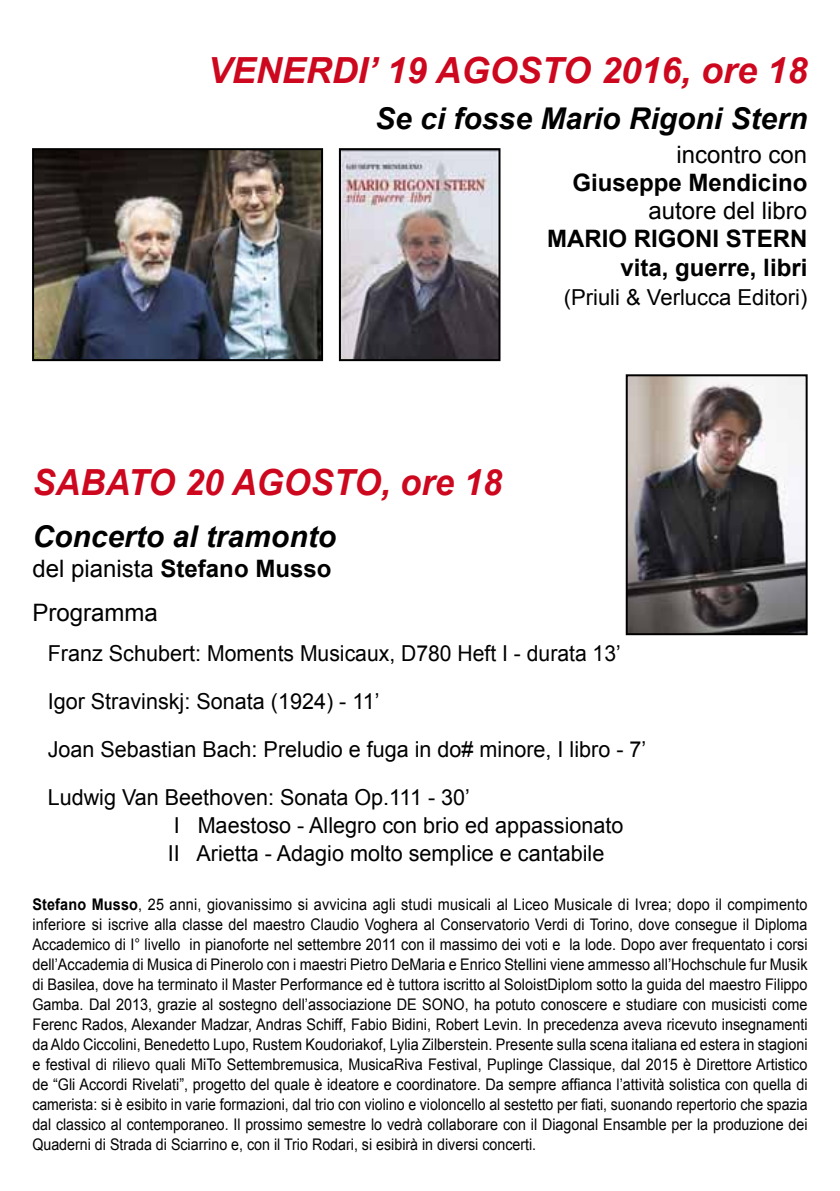
<style>
.page{position:relative;width:840px;height:1191px;background:#fff}
.page>*{position:absolute;margin:0;border:0;box-sizing:border-box;transform-origin:0 0}
.t1{font:italic 700 36px "Arial";color:#cd071e}
.t2{font:italic 700 36px "Arial";color:#cd071e;scale:.96 1}
.t3{font:italic 700 30px "Arial";color:#000}
.t4{font:24px/44px "Arial";color:#000}
.t5{font:700 24px/28px "Arial";color:#000;text-align:right}
.t6{font:22px/48px "Arial";color:#000}
.t7{font:16px/20px "Arial";color:#000;text-align:justify;scale:.9 1}
.s1{font-weight:700}
</style>
<div class="page">
<img style="left:342px;top:151px;width:155px;height:207px">
<div style="left:339px;top:148px;width:161px;height:213px;border:2px solid #000"></div>
<img style="left:628px;top:377px;width:176px;height:255px">
<div style="left:625px;top:374px;width:182px;height:261px;border:2px solid #000"></div>
<img style="left:35px;top:151px;width:285px;height:207px">
<div style="left:32px;top:148px;width:291px;height:213px;border:2px solid #000"></div>
<h1 class="t1" style="left:208px;top:47px;width:600px">VENERDI’ 19 AGOSTO 2016, ore 18</h1>
<h2 class="t3" style="left:375px;top:99px;width:433px">Se ci fosse Mario Rigoni Stern</h2>
<h3 class="t4" style="left:676px;top:133px;width:132px">incontro con</h3>
<h3 class="t5" style="left:572px;top:170px;width:236px">Giuseppe Mendicino</h3>
<h3 class="t4" style="left:648px;top:189px;width:160px">autore del libro</h3>
<h3 class="t5" style="left:546px;top:226px;width:262px">MARIO RIGONI STERN vita, guerre, libri</h3>
<h3 class="t6" style="left:563px;top:274px;width:245px">(Priuli &amp; Verlucca Editori)</h3>
<h1 class="t2" style="left:32px;top:458px;width:490px">SABATO 20 AGOSTO, ore 18</h1>
<h2 class="t3" style="left:32px;top:516px;width:305px">Concerto al tramonto</h2>
<h3 class="t4" style="left:32px;top:546px;width:300px">del pianista <span class="s1">Stefano Musso<br></span>Programma</h3>
<h3 class="t6" style="left:48px;top:629px;width:599px">Franz Schubert: Moments Musicaux, D780 Heft I - durata 13’ Igor Stravinskj: Sonata (1924) - 11’<br>Joan Sebastian Bach: Preludio e fuga in do# minore, I libro - 7’ Ludwig Van Beethoven: Sonata Op.111 - 30’</h3>
<h3 class="t6" style="left:167px;top:811px;width:457px;line-height:28px">I Maestoso - Allegro con brio ed appassionato<br>II Arietta - Adagio molto semplice e cantabile</h3>
<p class="t7" style="left:32px;top:895px;width:862px"><span class="s1">Stefano Musso</span>, 25 anni, giovanissimo si avvicina agli studi musicali al Liceo Musicale di Ivrea; dopo il compimento inferiore si iscrive alla classe del maestro Claudio Voghera al Conservatorio Verdi di Torino, dove consegue il Diploma Accademico di I° livello in pianoforte nel settembre 2011 con il massimo dei voti e la lode. Dopo aver frequentato i corsi dell’Accademia di Musica di Pinerolo con i maestri Pietro DeMaria e Enrico Stellini viene ammesso all’Hochschule fur Musik di Basilea, dove ha terminato il Master Performance ed è tuttora iscritto al SoloistDiplom sotto la guida del maestro Filippo Gamba. Dal 2013, grazie al sostegno dell’associazione DE SONO, ha potuto conoscere e studiare con musicisti come Ferenc Rados, Alexander Madzar, Andras Schiff, Fabio Bidini, Robert Levin. In precedenza aveva ricevuto insegnamenti da Aldo Ciccolini, Benedetto Lupo, Rustem Koudoriakof, Lylia Zilberstein. Presente sulla scena italiana ed estera in stagioni e festival di rilievo quali MiTo Settembremusica, MusicaRiva Festival, Puplinge Classique, dal 2015 è Direttore Artistico de “Gli Accordi Rivelati”, progetto del quale è ideatore e coordinatore. Da sempre affianca l’attività solistica con quella di camerista: si è esibito in varie formazioni, dal trio con violino e violoncello al sestetto per fiati, suonando repertorio che spazia dal classico al contemporaneo. Il prossimo semestre lo vedrà collaborare con il Diagonal Ensamble per la produzione dei Quaderni di Strada di Sciarrino e, con il Trio Rodari, si esibirà in diversi concerti.</p>
</div>
